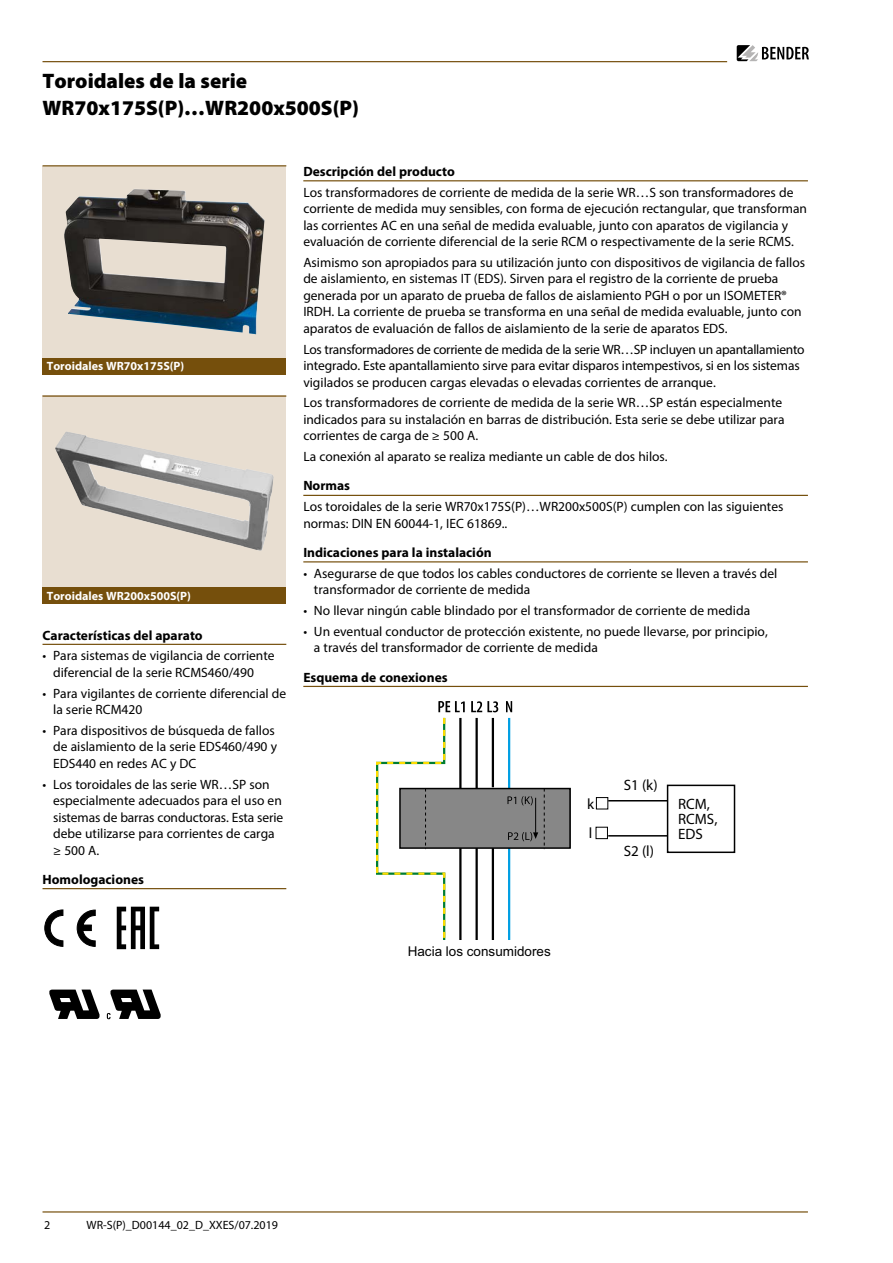
<style>
.page{position:relative;width:893px;height:1263px;background:#fff}
.page>*{position:absolute;margin:0;border:0;box-sizing:border-box;transform-origin:0 0}
.t1{font:900 21px/27.3px "Myriad Pro";color:#000}
.t2{font:15px/15px "Myriad Pro";color:#000}
.t3{font:13.5px/16.5px "Myriad Pro";color:#000}
.t4{font:700 13.5px "Myriad Pro";color:#000}
.t5{font:13.5px "Arial";color:#000}
.t6{font:700 12px "Myriad Pro";color:#fff}
.t7{font:12px "Myriad Pro";color:#000}
</style>
<div class="page">
<hr style="left:43px;top:61px;width:684px;height:1px;background:#754f0c">
<hr style="left:43px;top:1211px;width:765px;height:1px;background:#754f0c">
<svg style="left:737px;top:45px;width:72px;height:16px"></svg>
<div style="left:43px;top:357px;width:243px;height:17px;background:#754f0c"></div>
<hr style="left:303px;top:180px;width:505px;height:1px;background:#754f0c">
<hr style="left:303px;top:495px;width:505px;height:1px;background:#754f0c">
<hr style="left:303px;top:561px;width:505px;height:1px;background:#754f0c">
<hr style="left:303px;top:686px;width:505px;height:1px;background:#754f0c">
<div style="left:43px;top:166px;width:243px;height:191px;background:#e8ded1"></div>
<img style="left:64px;top:189px;width:201px;height:145px">
<hr style="left:43px;top:165px;width:243px;height:1px;background:#754f0c">
<div style="left:43px;top:587px;width:243px;height:17px;background:#754f0c"></div>
<div style="left:43px;top:395px;width:243px;height:192px;background:#e8ded1"></div>
<img style="left:55px;top:432px;width:219px;height:119px">
<hr style="left:43px;top:395px;width:243px;height:2px;background:#754f0c">
<hr style="left:43px;top:644px;width:243px;height:1px;background:#754f0c">
<hr style="left:43px;top:888px;width:243px;height:1px;background:#754f0c">
<svg style="left:45px;top:909px;width:18px;height:38px"></svg>
<svg style="left:77px;top:909px;width:19px;height:38px"></svg>
<svg style="left:117px;top:907px;width:42px;height:42px"></svg>
<svg style="left:107px;top:989px;width:54px;height:30px"></svg>
<svg style="left:49px;top:989px;width:51px;height:30px"></svg>
<hr style="left:475px;top:718px;width:3px;height:70px;background:#000">
<hr style="left:475px;top:848px;width:3px;height:92px;background:#000">
<hr style="left:492px;top:718px;width:2px;height:69px;background:#000">
<hr style="left:492px;top:848px;width:2px;height:92px;background:#000">
<hr style="left:508px;top:718px;width:2px;height:70px;background:#009fe3">
<hr style="left:508px;top:848px;width:2px;height:92px;background:#009fe3">
<div style="left:400px;top:788px;width:170px;height:60px;background:#878787"></div>
<div style="left:399px;top:788px;width:172px;height:61px;border:2px solid #000"></div>
<svg style="left:471px;top:701px;width:27px;height:11px"></svg>
<svg style="left:506px;top:701px;width:6px;height:11px"></svg>
<hr style="left:535px;top:798px;width:1px;height:35px;background:#000">
<svg style="left:507px;top:796px;width:26px;height:9px"></svg>
<svg style="left:508px;top:832px;width:30px;height:9px"></svg>
<div style="left:667px;top:785px;width:68px;height:68px;border:2px solid #000"></div>
<hr style="left:608px;top:800px;width:59px;height:1px;background:#000">
<hr style="left:608px;top:835px;width:59px;height:1px;background:#000">
<svg style="left:595px;top:797px;width:14px;height:42px"></svg>
<svg style="left:376px;top:701px;width:89px;height:239px"></svg>
<svg style="left:544px;top:788px;width:1px;height:61px"></svg>
<h1 class="t1" style="left:43px;top:68px;width:318px">Toroidales de la serie<br>WR70x175S(P)…WR200x500S(P)</h1>
<p class="t6" style="left:47px;top:358px;width:139px">Toroidales WR70x175S(P)</p>
<p class="t6" style="left:47px;top:588px;width:146px">Toroidales WR200x500S(P)</p>
<p class="t4" style="left:43px;top:626px;width:162px">Características del aparato</p>
<p class="t3" style="left:53px;top:647px;width:223px;text-indent:-11px">• Para sistemas de vigilancia de corriente diferencial de la serie RCMS460/490</p>
<p class="t3" style="left:53px;top:684px;width:235px;text-indent:-11px">• Para vigilantes de corriente diferencial de la serie RCM420</p>
<p class="t3" style="left:53px;top:722px;width:225px;text-indent:-11px">• Para dispositivos de búsqueda de fallos de aislamiento de la serie EDS460/490 y<br>EDS440 en redes AC y DC</p>
<p class="t3" style="left:53px;top:775px;width:232px;text-indent:-11px">• Los toroidales de las serie WR…SP son especialmente adecuados para el uso en sistemas de barras conductoras. Esta serie debe utilizarse para corrientes de carga ≥ 500 A.</p>
<p class="t4" style="left:43px;top:870px;width:103px">Homologaciones</p>
<p class="t4" style="left:303px;top:163px;width:153px">Descripción del producto</p>
<p class="t3" style="left:303px;top:184px;width:505px">Los transformadores de corriente de medida de la serie WR…S son transformadores de corriente de medida muy sensibles, con forma de ejecución rectangular, que transforman las corrientes AC en una señal de medida evaluable, junto con aparatos de vigilancia y evaluación de corriente diferencial de la serie RCM o respectivamente de la serie RCMS.</p>
<p class="t3" style="left:303px;top:254px;width:503px">Asimismo son apropiados para su utilización junto con dispositivos de vigilancia de fallos de aislamiento, en sistemas IT (EDS). Sirven para el registro de la corriente de prueba generada por un aparato de prueba de fallos de aislamiento PGH o por un ISOMETER® IRDH. La corriente de prueba se transforma en una señal de medida evaluable, junto con aparatos de evaluación de fallos de aislamiento de la serie de aparatos EDS.</p>
<p class="t3" style="left:303px;top:341px;width:503px">Los transformadores de corriente de medida de la serie WR…SP incluyen un apantallamiento integrado. Este apantallamiento sirve para evitar disparos intempestivos, si en los sistemas vigilados se producen cargas elevadas o elevadas corrientes de arranque.</p>
<p class="t3" style="left:303px;top:394px;width:483px">Los transformadores de corriente de medida de la serie WR…SP están especialmente indicados para su instalación en barras de distribución. Esta serie se debe utilizar para corrientes de carga de ≥ 500 A.</p>
<p class="t3" style="left:303px;top:448px;width:366px">La conexión al aparato se realiza mediante un cable de dos hilos.</p>
<p class="t4" style="left:303px;top:477px;width:48px">Normas</p>
<p class="t3" style="left:303px;top:498px;width:482px">Los toroidales de la serie WR70x175S(P)…WR200x500S(P) cumplen con las siguientes normas: DIN EN 60044-1, IEC 61869..</p>
<p class="t4" style="left:303px;top:544px;width:190px">Indicaciones para la instalación</p>
<p class="t3" style="left:314px;top:565px;width:465px;text-indent:-11px">• Asegurarse de que todos los cables conductores de corriente se lleven a través del transformador de corriente de medida</p>
<p class="t3" style="left:303px;top:602px;width:448px">• No llevar ningún cable blindado por el transformador de corriente de medida</p>
<p class="t3" style="left:314px;top:623px;width:455px;text-indent:-11px">• Un eventual conductor de protección existente, no puede llevarse, por principio, a través del transformador de corriente de medida</p>
<p class="t4" style="left:303px;top:668px;width:146px">Esquema de conexiones</p>
<p class="t2" style="left:587px;top:789px;width:9px;line-height:29.4px">k l</p>
<p class="t2" style="left:624px;top:777px;width:35px">S1 (k)</p>
<p class="t2" style="left:624px;top:843px;width:32px">S2 (l)</p>
<p class="t2" style="left:678px;top:796px;width:41px">RCM,<br>RCMS,<br>EDS</p>
<p class="t5" style="left:408px;top:942px;width:145px">Hacia los consumidores</p>
<p class="t7" style="left:44px;top:1217px;width:8px">2</p>
<p class="t7" style="left:87px;top:1217px;width:193px">WR-S(P)_D00144_02_D_XXES/07.2019</p>
</div>
